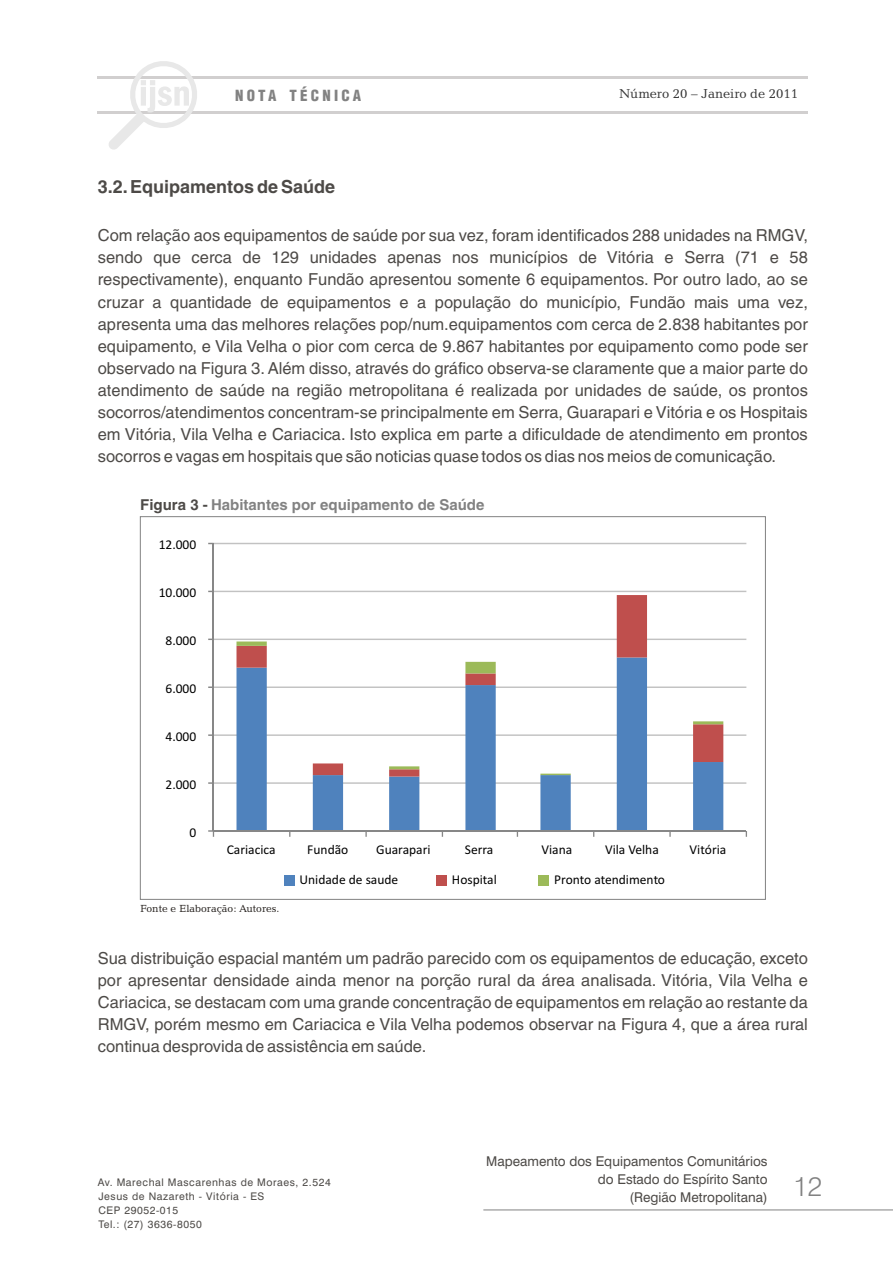
<style>
.page{position:relative;width:893px;height:1263px;background:#fff}
.page>*{position:absolute;margin:0;border:0;box-sizing:border-box;transform-origin:0 0}
.t1{font:300 27px "Swiss 721 BT";color:#828282}
.t2{font:700 18px "Helvetica LT";color:#4d4a47}
.t3{font:16.5px/22px "Helvetica LT";color:#4d4a47;text-align:justify}
.t4{font:700 15px "Helvetica LT";color:#828282}
.t5{font:900 condensed 15px "Helvetica LT";letter-spacing:.215em;color:#828282}
.t6{font:13.5px "Calibri";color:#000}
.t7{font:13.5px/18px "Swiss 721 BT";color:#4d4a47;text-align:right}
.t8{font:13.2px "Candida BT";color:#333}
.t9{font:10.5px/13.8px "Swiss 721 BT";letter-spacing:.055em;color:#4d4a47}
.t10{font:10.5px "Candida BT";color:#1f1a17}
.s1{color:#4d4a47}
</style>
<div class="page">
<hr style="left:98px;top:76px;width:710px;height:2px;background:#d1cfcf">
<hr style="left:98px;top:111px;width:710px;height:3px;background:#d1cfcf">
<svg style="left:108px;top:61px;width:92px;height:89px"></svg>
<hr style="left:483px;top:1209px;width:410px;height:1px;background:#828282">
<hr style="left:213px;top:782px;width:533px;height:2px;background:#c2c2c2">
<hr style="left:213px;top:734px;width:533px;height:2px;background:#c2c2c2">
<hr style="left:213px;top:686px;width:533px;height:2px;background:#c2c2c2">
<hr style="left:213px;top:639px;width:533px;height:1px;background:#c2c2c2">
<hr style="left:213px;top:591px;width:533px;height:1px;background:#c2c2c2">
<hr style="left:213px;top:543px;width:533px;height:1px;background:#c2c2c2">
<svg style="left:236px;top:776px;width:487px;height:54px"></svg>
<svg style="left:236px;top:595px;width:487px;height:181px"></svg>
<svg style="left:236px;top:641px;width:487px;height:134px"></svg>
<hr style="left:213px;top:543px;width:1px;height:288px;background:#878787">
<hr style="left:213px;top:830px;width:533px;height:2px;background:#878787">
<svg style="left:208px;top:830px;width:6px;height:7px"></svg>
<div style="left:284px;top:875px;width:10px;height:10px;background:#4f82bd"></div>
<div style="left:436px;top:875px;width:11px;height:10px;background:#bf4f4d"></div>
<div style="left:538px;top:875px;width:11px;height:10px;background:#9cba59"></div>
<p class="t5" style="left:235px;top:90px;width:128px">NOTA TÉCNICA</p>
<p class="t8" style="left:619px;top:88px;width:181px">Número 20 – Janeiro de 2011</p>
<p class="t2" style="left:98px;top:179px;width:239px">3.2.Equipamentos de Saúde</p>
<p class="t3" style="left:98px;top:226px;width:712px">Com relação aos equipamentos de saúde por sua vez, foram identificados 288 unidades na RMGV, sendo que cerca de 129 unidades apenas nos municípios de Vitória e Serra (71 e 58 respectivamente), enquanto Fundão apresentou somente 6 equipamentos. Por outro lado, ao se cruzar a quantidade de equipamentos e a população do município, Fundão mais uma vez, apresenta uma das melhores relações pop/num.equipamentos com cerca de 2.838 habitantes por equipamento, e Vila Velha o pior com cerca de 9.867 habitantes por equipamento como pode ser observado na Figura 3. Além disso, através do gráfico observa-se claramente que a maior parte do atendimento de saúde na região metropolitana é realizada por unidades de saúde, os prontos socorros/atendimentos concentram-se principalmente em Serra, Guarapari e Vitória e os Hospitais em Vitória, Vila Velha e Cariacica. Isto explica em parte a dificuldade de atendimento em prontos socorros e vagas em hospitais que são noticias quase todos os dias nos meios de comunicação.</p>
<p class="t4" style="left:140px;top:498px;width:346px"><span class="s1">Figura 3 -</span> Habitantes por equipamento de Saúde</p>
<p class="t6" style="left:159px;top:539px;width:39px">12.000</p>
<p class="t6" style="left:159px;top:587px;width:39px">10.000</p>
<p class="t6" style="left:166px;top:635px;width:32px">8.000</p>
<p class="t6" style="left:166px;top:683px;width:32px">6.000</p>
<p class="t6" style="left:166px;top:731px;width:32px">4.000</p>
<p class="t6" style="left:166px;top:779px;width:32px">2.000</p>
<p class="t6" style="left:189px;top:827px;width:8px">0</p>
<p class="t6" style="left:227px;top:844px;width:50px">Cariacica</p>
<p class="t6" style="left:307px;top:844px;width:43px">Fundão</p>
<p class="t6" style="left:376px;top:844px;width:56px">Guarapari</p>
<p class="t6" style="left:465px;top:844px;width:30px">Serra</p>
<p class="t6" style="left:541px;top:844px;width:32px">Viana</p>
<p class="t6" style="left:605px;top:844px;width:55px">Vila Velha</p>
<p class="t6" style="left:690px;top:844px;width:38px">Vitória</p>
<p class="t6" style="left:300px;top:874px;width:100px">Unidade de saude</p>
<p class="t6" style="left:452px;top:874px;width:46px">Hospital</p>
<p class="t6" style="left:554px;top:874px;width:112px">Pronto atendimento</p>
<p class="t10" style="left:140px;top:904px;width:140px">Fonte e Elaboração: Autores.</p>
<p class="t3" style="left:98px;top:948px;width:712px">Sua distribuição espacial mantém um padrão parecido com os equipamentos de educação, exceto por apresentar densidade ainda menor na porção rural da área analisada. Vitória, Vila Velha e Cariacica, se destacam com uma grande concentração de equipamentos em relação ao restante da RMGV, porém mesmo em Cariacica e Vila Velha podemos observar na Figura 4, que a área rural continua desprovida de assistência em saúde.</p>
<p class="t9" style="left:98px;top:1177px;width:234px">Av. Marechal Mascarenhas de Moraes, 2.524<br>Jesus de Nazareth - Vitória - ES<br>CEP 29052-015<br>Tel.: (27) 3636-8050</p>
<p class="t7" style="left:486px;top:1153px;width:283px">Mapeamento dos Equipamentos Comunitários do Estado do Espírito Santo<br>(Região Metropolitana)</p>
<h1 class="t1" style="left:794px;top:1175px;width:30px">12</h1>
</div>
